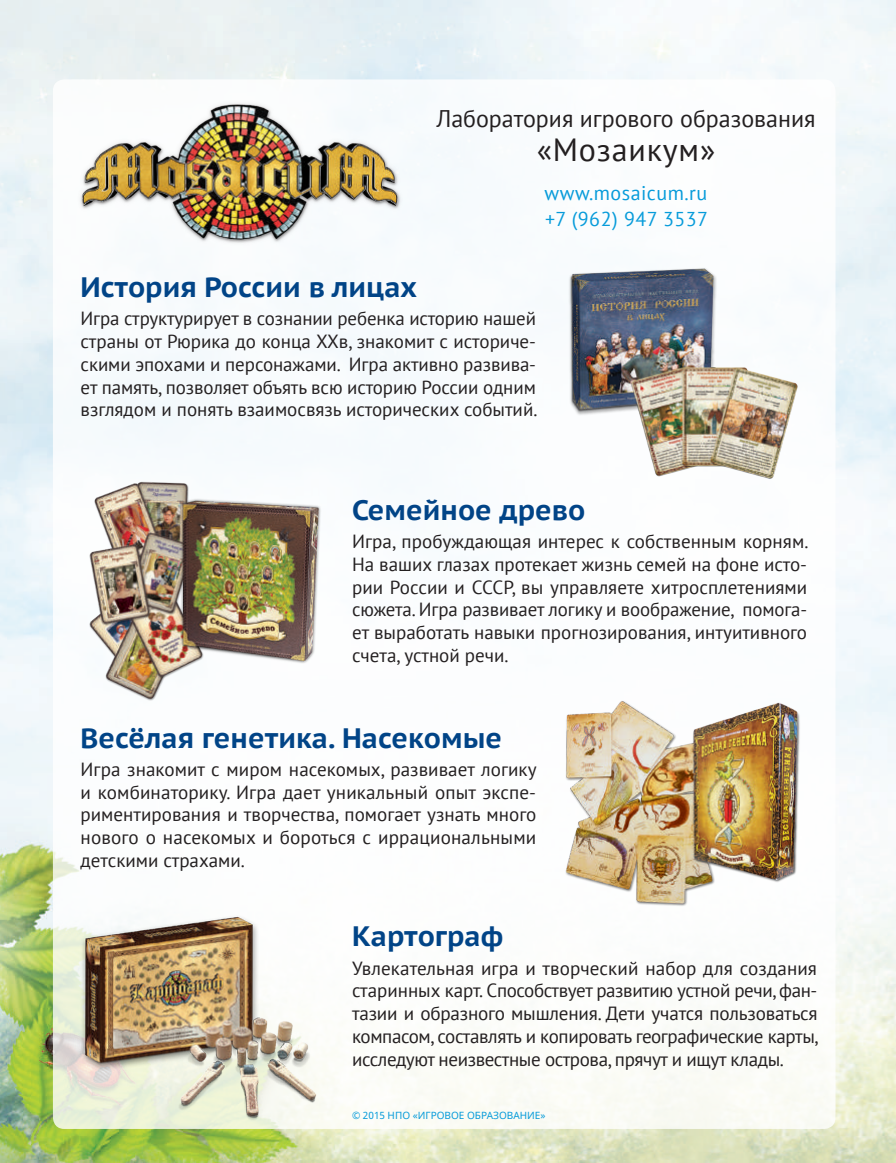
<style>
.page{position:relative;width:896px;height:1163px;background:#fff}
.page>*{position:absolute;margin:0;border:0;box-sizing:border-box;transform-origin:0 0}
.t1{font:32px "PT Sans";letter-spacing:.025em;color:#231f20}
.t2{font:700 28px "PT Sans Caption";color:#014487}
.t3{font:24px "PT Sans";color:#231f20}
.t4{font:20px/26px "PT Sans";letter-spacing:.025em;color:#069bda}
.t5{font:19px/22.8px "PT Sans";color:#231f20;text-align:justify}
.t6{font:10px "Noto Sans";color:#069bda}
</style>
<div class="page">
<img style="left:0;top:0;width:896px;height:1162px">
<div style="left:53px;top:79px;width:782px;height:1049px;background:#fff;border-radius:11px"></div>
<img style="left:73px;top:74px;width:335px;height:170px">
<img style="left:568px;top:268px;width:230px;height:211px">
<img style="left:89px;top:481px;width:232px;height:220px">
<img style="left:565px;top:701px;width:235px;height:205px">
<img style="left:69px;top:916px;width:264px;height:222px">
<h2 class="t2" style="left:81px;top:268px;width:338px">История России в лицах</h2>
<p class="t3" style="left:436px;top:103px;width:381px">Лаборатория игрового образования</p>
<h1 class="t1" style="left:537px;top:129px;width:180px">«Мозаикум»</h1>
<p class="t4" style="left:544px;top:179px;width:165px">www.mosaicum.ru +7 (962) 947 3537</p>
<p class="t5" style="left:81px;top:306px;width:458px">Игра структурирует в сознании ребенка историю нашей страны от Рюрика до конца XXв, знакомит с историче&shy;скими эпохами и персонажами. Игра активно развива&shy;ет память, позволяет объять всю историю России одним взглядом и понять взаимосвязь исторических событий.</p>
<h2 class="t2" style="left:352px;top:491px;width:235px">Семейное древо</h2>
<p class="t5" style="left:352px;top:529px;width:458px">Игра, пробуждающая интерес к собственным корням.<br>На ваших глазах протекает жизнь семей на фоне исто&shy;рии России и СССР, вы управляете хитросплетениями сюжета. Игра развивает логику и воображение, помога&shy;ет выработать навыки прогнозирования, интуитивного счета, устной речи.</p>
<h2 class="t2" style="left:81px;top:719px;width:423px">Весёлая генетика. Насекомые</h2>
<p class="t5" style="left:81px;top:757px;width:457px">Игра знакомит с миром насекомых, развивает логику и комбинаторику. Игра дает уникальный опыт экспе&shy;риментирования и творчества, помогает узнать много нового о насекомых и бороться с иррациональными детскими страхами.</p>
<h2 class="t2" style="left:352px;top:917px;width:153px">Картограф</h2>
<p class="t5" style="left:352px;top:955px;width:468px">Увлекательная игра и творческий набор для создания старинных карт. Способствует развитию устной речи, фан&shy;тазии и образного мышления. Дети учатся пользоваться компасом, составлять и копировать географические карты, исследуют неизвестные острова, прячут и ищут клады.</p>
<p class="t6" style="left:352px;top:1108px;width:195px">© 2015 НПО «ИГРОВОЕ ОБРАЗОВАНИЕ»</p>
</div>
